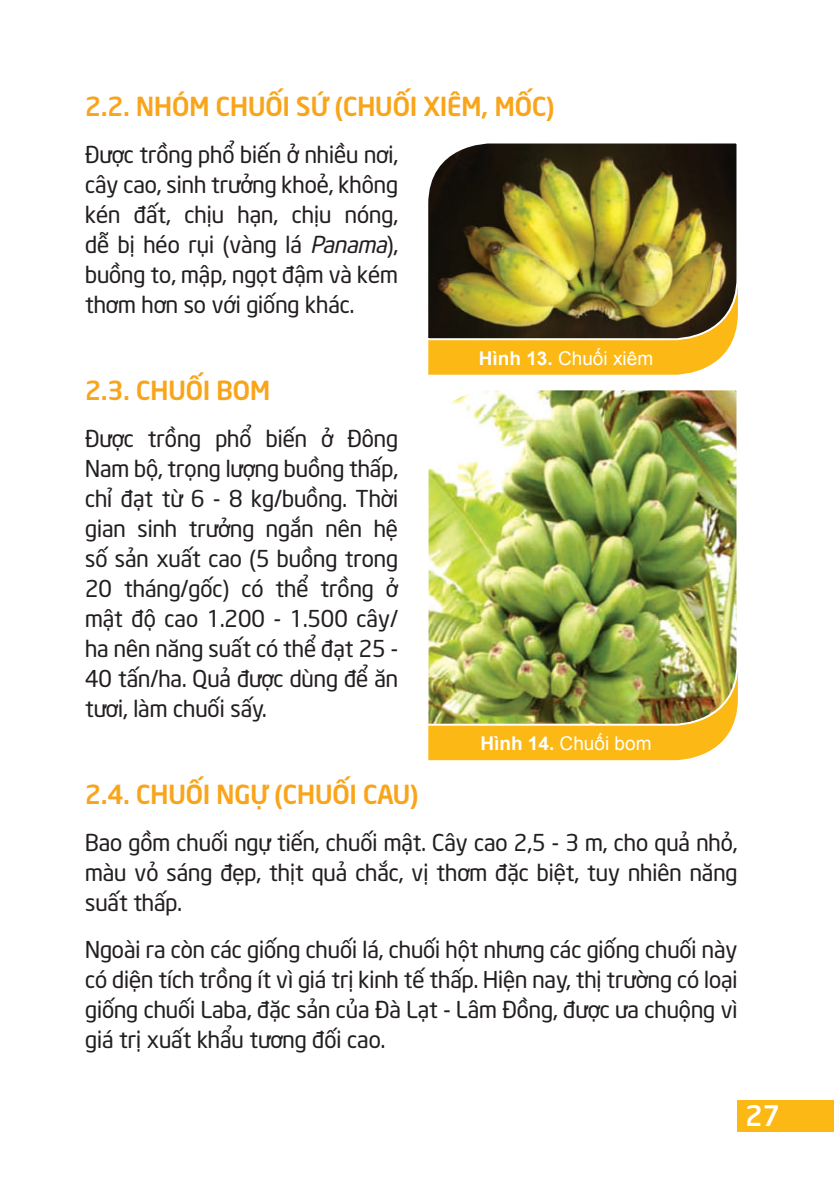
<style>
.page{position:relative;width:834px;height:1185px;background:#fff}
.page>*{position:absolute;margin:0;border:0;box-sizing:border-box;transform-origin:0 0}
.t1{font:700 28px "UTM Neo Sans Intel";color:#fff}
.t2{font:700 26px "UTM Neo Sans Intel";color:#f9a51b}
.t3{font:23px/30px "UTM Neo Sans Intel";color:#231f20;text-align:justify}
.t4{font:19px "Arial";color:#fff}
.s1{font-style:italic}
.s2{font-weight:700}
</style>
<div class="page">
<div style="left:737px;top:1100px;width:96px;height:32px;background:#fcb814"></div>
<svg style="left:428px;top:341px;width:305px;height:34px;background:#fcbc22"></svg>
<img style="left:428px;top:143px;width:310px;height:198px">
<div style="left:428px;top:727px;width:304px;height:33px;background:#fcb814"></div>
<img style="left:428px;top:390px;width:310px;height:337px">
<p class="t2" style="left:85px;top:85px;width:471px">2.2. NHÓM CHUỐI SỨ (CHUỐI XIÊM, MỐC)</p>
<p class="t3" style="left:85px;top:137px;width:314px">Được trồng phổ biến ở nhiều nơi, cây cao, sinh trưởng khoẻ, không kén đất, chịu hạn, chịu nóng, dễ bị héo rụi (vàng lá <span class="s1">Panama</span>), buồng to, mập, ngọt đậm và kém thơm hơn so với giống khác.</p>
<p class="t2" style="left:85px;top:369px;width:187px">2.3. CHUỐI BOM</p>
<p class="t3" style="left:85px;top:421px;width:314px">Được trồng phổ biến ở Đông Nam bộ, trọng lượng buồng thấp, chỉ đạt từ 6 - 8 kg/buồng. Thời gian sinh trưởng ngắn nên hệ số sản xuất cao (5 buồng trong 20 tháng/gốc) có thể trồng ở mật độ cao 1.200 - 1.500 cây/ ha nên năng suất có thể đạt 25 - 40 tấn/ha. Quả được dùng để ăn tươi, làm chuối sấy.</p>
<p class="t4" style="left:478px;top:345px;width:176px"><span class="s2">Hình 13.</span> Chuối xiêm</p>
<p class="t4" style="left:480px;top:731px;width:173px"><span class="s2">Hình 14.</span> Chuối bom</p>
<p class="t2" style="left:85px;top:773px;width:335px">2.4. CHUỐI NGỰ (CHUỐI CAU)</p>
<p class="t3" style="left:85px;top:825px;width:653px">Bao gồm chuối ngự tiến, chuối mật. Cây cao 2,5 - 3 m, cho quả nhỏ, màu vỏ sáng đẹp, thịt quả chắc, vị thơm đặc biệt, tuy nhiên năng suất thấp.</p>
<p class="t3" style="left:85px;top:932px;width:653px">Ngoài ra còn các giống chuối lá, chuối hột nhưng các giống chuối này có diện tích trồng ít vì giá trị kinh tế thấp. Hiện nay, thị trường có loại giống chuối Laba, đặc sản của Đà Lạt - Lâm Đồng, được ưa chuộng vì giá trị xuất khẩu tương đối cao.</p>
<p class="t1" style="left:745px;top:1093px;width:36px">27</p>
</div>
